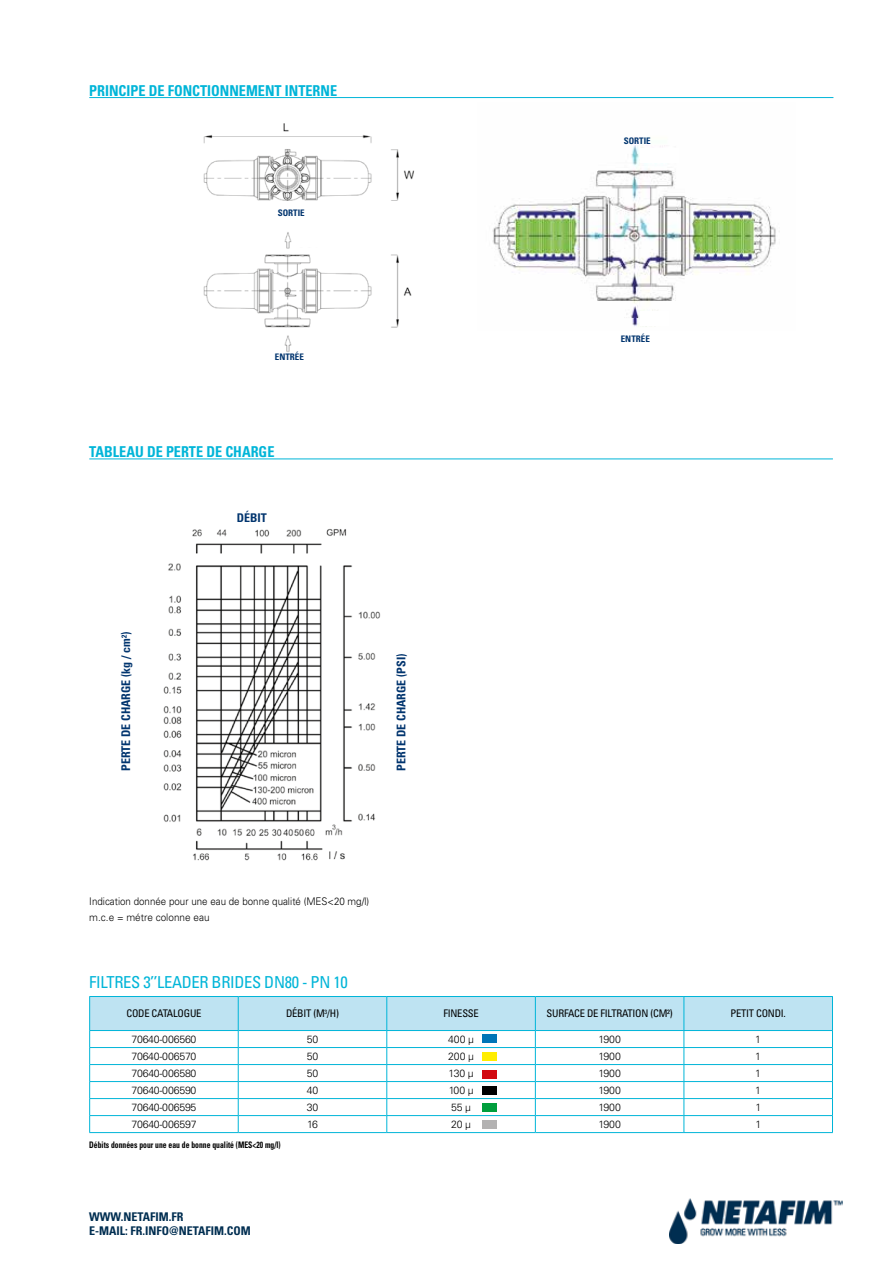
<style>
.page{position:relative;width:893px;height:1263px;background:#fff}
.page>*{position:absolute;margin:0;border:0;box-sizing:border-box;transform-origin:0 0}
.t1{font:condensed 16.5px "Univers LT Std";letter-spacing:-.02em;color:#00b5d8}
.t2{font:700 condensed 15px "Univers LT Std";color:#00b5d8;scale:.95 1}
.t3{font:700 condensed 12px "Univers LT Std";color:#00346e}
.t4{font:700 condensed 12px/14.4px "Univers LT Std";color:#002e51}
.t5{font:300 10.5px "Univers LT Std";letter-spacing:-.02em;color:#000}
.t6{font:300 10.5px/16.6px "Univers LT Std";color:#000;scale:.93 1}
.t7{font:condensed 10.5px "Univers LT Std";letter-spacing:-.02em;color:#000}
.t8{font:700 condensed 9px "Univers LT Std";color:#000;scale:.85 1}
.t9{font:700 condensed 9px "Univers LT Std";color:#00346e}
</style>
<div class="page">
<hr style="left:89px;top:97px;width:744px;height:1px;background:#00b5d8">
<hr style="left:89px;top:458px;width:744px;height:1px;background:#00b5d8">
<img style="left:492px;top:145px;width:288px;height:182px">
<img style="left:203px;top:123px;width:211px;height:229px">
<div style="left:294px;top:232px;width:38px;height:15px;background:#fff"></div>
<div style="left:641px;top:149px;width:38px;height:14px;background:#fff"></div>
<div style="left:295px;top:339px;width:28px;height:15px;background:#fff"></div>
<div style="left:640px;top:311px;width:28px;height:14px;background:#fff"></div>
<img style="left:163px;top:528px;width:218px;height:333px">
<svg style="left:89px;top:996px;width:744px;height:136px"></svg>
<hr style="left:89px;top:1047px;width:149px;height:1px;background:#00b5d8">
<hr style="left:238px;top:1047px;width:149px;height:1px;background:#00b5d8">
<hr style="left:387px;top:1047px;width:148px;height:1px;background:#00b5d8">
<hr style="left:535px;top:1047px;width:149px;height:1px;background:#00b5d8">
<hr style="left:684px;top:1047px;width:149px;height:1px;background:#00b5d8">
<hr style="left:89px;top:1064px;width:149px;height:1px;background:#00b5d8">
<hr style="left:238px;top:1064px;width:149px;height:1px;background:#00b5d8">
<hr style="left:387px;top:1064px;width:148px;height:1px;background:#00b5d8">
<hr style="left:535px;top:1064px;width:149px;height:1px;background:#00b5d8">
<hr style="left:684px;top:1064px;width:149px;height:1px;background:#00b5d8">
<hr style="left:89px;top:1081px;width:149px;height:1px;background:#00b5d8">
<hr style="left:238px;top:1081px;width:149px;height:1px;background:#00b5d8">
<hr style="left:387px;top:1081px;width:148px;height:1px;background:#00b5d8">
<hr style="left:535px;top:1081px;width:149px;height:1px;background:#00b5d8">
<hr style="left:684px;top:1081px;width:149px;height:1px;background:#00b5d8">
<hr style="left:89px;top:1098px;width:149px;height:1px;background:#00b5d8">
<hr style="left:238px;top:1098px;width:149px;height:1px;background:#00b5d8">
<hr style="left:387px;top:1098px;width:148px;height:1px;background:#00b5d8">
<hr style="left:535px;top:1098px;width:149px;height:1px;background:#00b5d8">
<hr style="left:684px;top:1098px;width:149px;height:1px;background:#00b5d8">
<hr style="left:89px;top:1115px;width:149px;height:1px;background:#00b5d8">
<hr style="left:238px;top:1115px;width:149px;height:1px;background:#00b5d8">
<hr style="left:387px;top:1115px;width:148px;height:1px;background:#00b5d8">
<hr style="left:535px;top:1115px;width:149px;height:1px;background:#00b5d8">
<hr style="left:684px;top:1115px;width:149px;height:1px;background:#00b5d8">
<hr style="left:89px;top:1132px;width:149px;height:1px;background:#00b5d8">
<hr style="left:238px;top:1132px;width:149px;height:1px;background:#00b5d8">
<hr style="left:387px;top:1132px;width:148px;height:1px;background:#00b5d8">
<hr style="left:535px;top:1132px;width:149px;height:1px;background:#00b5d8">
<hr style="left:684px;top:1132px;width:149px;height:1px;background:#00b5d8">
<div style="left:482px;top:1052px;width:15px;height:9px;background:#ffed00"></div>
<div style="left:483px;top:1034px;width:14px;height:9px;background:#0075b7"></div>
<div style="left:482px;top:1070px;width:15px;height:8px;background:#d20a11"></div>
<div style="left:482px;top:1086px;width:15px;height:9px;background:#000"></div>
<div style="left:482px;top:1103px;width:15px;height:9px;background:#009e3d"></div>
<div style="left:483px;top:1120px;width:14px;height:9px;background:#b3b2b2"></div>
<img style="left:669px;top:1198px;width:173px;height:46px">
<h2 class="t2" style="left:89px;top:81px;width:262px">PRINCIPE DE FONCTIONNEMENT INTERNE</h2>
<p class="t9" style="left:278px;top:207px;width:29px">SORTIE</p>
<p class="t9" style="left:275px;top:351px;width:31px">ENTRÉE</p>
<h2 class="t2" style="left:89px;top:443px;width:196px">TABLEAU DE PERTE DE CHARGE</h2>
<p class="t3" style="left:119px;top:771px;width:141px;rotate:-90deg">PERTE DE CHARGE (kg / cm²)</p>
<p class="t3" style="left:237px;top:510px;width:31px">DÉBIT</p>
<p class="t3" style="left:394px;top:771px;width:119px;rotate:-90deg">PERTE DE CHARGE (PSI)</p>
<p class="t6" style="left:89px;top:893px;width:303px">Indication donnée pour une eau de bonne qualité (MES&lt;20 mg/l) m.c.e = métre colonne eau</p>
<p class="t9" style="left:624px;top:135px;width:29px">SORTIE</p>
<p class="t9" style="left:621px;top:333px;width:31px">ENTRÉE</p>
<h1 class="t1" style="left:89px;top:971px;width:260px">FILTRES 3’’LEADER BRIDES DN80 - PN 10</h1>
<p class="t7" style="left:126px;top:1007px;width:77px">CODE CATALOGUE</p>
<p class="t7" style="left:286px;top:1007px;width:54px">DÉBIT (M<sup>3</sup>/H)</p>
<p class="t7" style="left:443px;top:1007px;width:37px">FINESSE</p>
<p class="t7" style="left:546px;top:1007px;width:128px">SURFACE DE FILTRATION (CM²)</p>
<p class="t7" style="left:730px;top:1007px;width:57px">PETIT CONDI.</p>
<p class="t5" style="left:131px;top:1033px;width:67px">70640-006560</p>
<p class="t5" style="left:307px;top:1033px;width:13px">50</p>
<p class="t5" style="left:448px;top:1033px;width:27px">400 µ</p>
<p class="t5" style="left:598px;top:1033px;width:24px">1900</p>
<p class="t5" style="left:755px;top:1033px;width:7px">1</p>
<p class="t5" style="left:131px;top:1050px;width:67px">70640-006570</p>
<p class="t5" style="left:307px;top:1050px;width:13px">50</p>
<p class="t5" style="left:448px;top:1050px;width:27px">200 µ</p>
<p class="t5" style="left:598px;top:1050px;width:24px">1900</p>
<p class="t5" style="left:755px;top:1050px;width:7px">1</p>
<p class="t5" style="left:131px;top:1067px;width:67px">70640-006580</p>
<p class="t5" style="left:307px;top:1067px;width:13px">50</p>
<p class="t5" style="left:449px;top:1067px;width:26px">130 µ</p>
<p class="t5" style="left:598px;top:1067px;width:24px">1900</p>
<p class="t5" style="left:755px;top:1067px;width:7px">1</p>
<p class="t5" style="left:131px;top:1084px;width:67px">70640-006590</p>
<p class="t5" style="left:307px;top:1084px;width:13px">40</p>
<p class="t5" style="left:449px;top:1084px;width:26px">100 µ</p>
<p class="t5" style="left:598px;top:1084px;width:24px">1900</p>
<p class="t5" style="left:755px;top:1084px;width:7px">1</p>
<p class="t5" style="left:131px;top:1101px;width:67px">70640-006595</p>
<p class="t5" style="left:307px;top:1101px;width:13px">30</p>
<p class="t5" style="left:451px;top:1101px;width:21px">55 µ</p>
<p class="t5" style="left:598px;top:1101px;width:24px">1900</p>
<p class="t5" style="left:755px;top:1101px;width:7px">1</p>
<p class="t5" style="left:131px;top:1118px;width:67px">70640-006597</p>
<p class="t5" style="left:307px;top:1118px;width:12px">16</p>
<p class="t5" style="left:451px;top:1118px;width:21px">20 µ</p>
<p class="t5" style="left:598px;top:1118px;width:24px">1900</p>
<p class="t5" style="left:755px;top:1118px;width:7px">1</p>
<p class="t8" style="left:89px;top:1139px;width:227px">Débits données pour une eau de bonne qualité (MES&lt;20 mg/l)</p>
<p class="t4" style="left:89px;top:1209px;width:163px">WWW.NETAFIM.FR<br>E-MAIL: FR.INFO@NETAFIM.COM</p>
</div>
